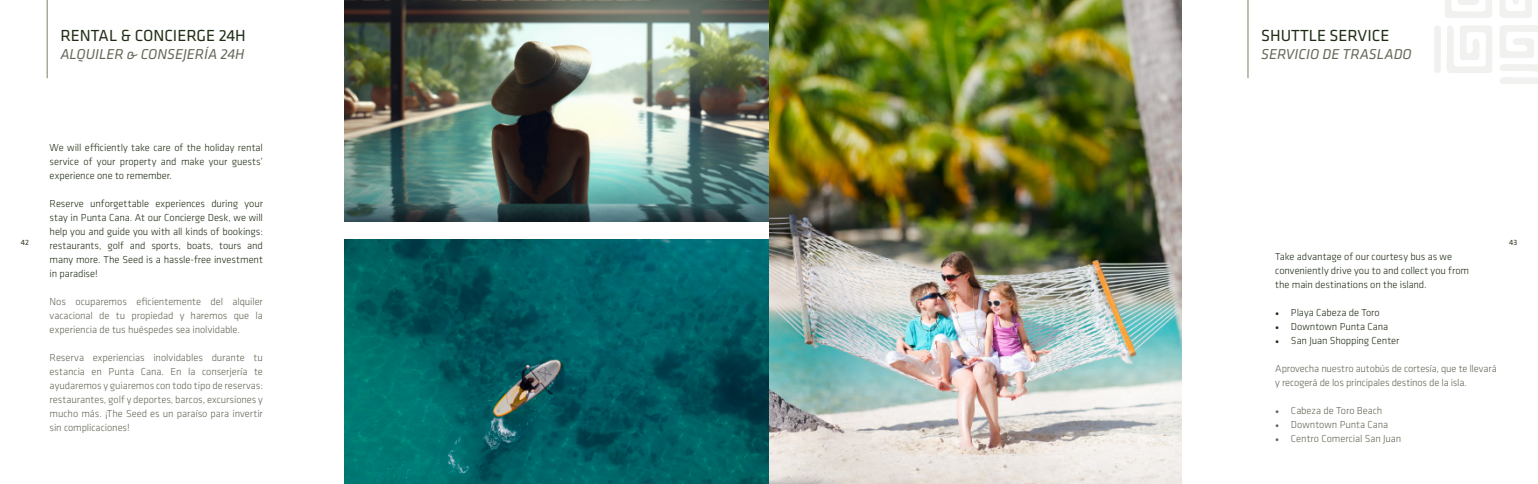
<style>
.page{position:relative;width:1538px;height:484px;background:#fff}
.page>*{position:absolute;margin:0;border:0;box-sizing:border-box;transform-origin:0 0}
.t1{font:16.62px "Klavika Basic";color:#212e16}
.t2{font:italic 14.88px "Klavika Basic";color:#646857}
.t3{font:300 10.5px/14px "Klavika Basic";letter-spacing:-.01em;color:#646857;text-align:justify}
.t4{font:300 10.5px/14px "Klavika Basic";letter-spacing:-.005em;color:#212e16;text-align:justify}
.t5{font:7.88px "Klavika Basic";color:#2c3318}
.s1{font-family:"Minion Pro";font-weight:400}
</style>
<div class="page">
<img style="left:345px;top:0;width:424px;height:222px">
<img style="left:345px;top:239px;width:424px;height:245px">
<img style="left:769px;top:0;width:412px;height:484px">
<hr style="left:47px;top:0;width:1px;height:78px;background:#75855f">
<hr style="left:1248px;top:0;width:1px;height:78px;background:#75855f">
<svg style="left:1434px;top:0;width:104px;height:84px"></svg>
<p class="t1" style="left:60px;top:25px;width:187px">RENTAL &amp; CONCIERGE 24H</p>
<p class="t2" style="left:60px;top:45px;width:186px">ALQUILER &amp; CONSEJERÍA 24H</p>
<p class="t1" style="left:1261px;top:25px;width:130px">SHUTTLE SERVICE</p>
<p class="t2" style="left:1261px;top:45px;width:152px">SERVICIO DE TRASLADO</p>
<p class="t4" style="left:50px;top:140px;width:215px">We will efficiently take care of the holiday rental service of your property and make your guests’ experience one to remember.</p>
<p class="t4" style="left:50px;top:196px;width:215px">Reserve unforgettable experiences during your stay in Punta Cana. At our Concierge Desk, we will help you and guide you with all kinds of bookings: restaurants, golf and sports, boats, tours and many more. The Seed is a hassle-free investment in paradise!</p>
<p class="t3" style="left:50px;top:294px;width:215px">Nos ocuparemos eficientemente del alquiler vacacional de tu propiedad y haremos que la experiencia de tus huéspedes sea inolvidable.</p>
<p class="t3" style="left:50px;top:350px;width:215px">Reserva experiencias inolvidables durante tu estancia en Punta Cana. En la conserjería te ayudaremos y guiaremos con todo tipo de reservas: restaurantes, golf y deportes, barcos, excursiones y mucho más. ¡The Seed es un paraíso para invertir sin complicaciones!</p>
<p class="t5" style="left:21px;top:237px;width:10px">42</p>
<p class="t5" style="left:1509px;top:237px;width:10px">43</p>
<p class="t4" style="left:1275px;top:249px;width:195px;text-align:left">Take advantage of our courtesy bus as we conveniently drive you to and collect you from the main destinations on the island.</p>
<p class="t4" style="left:1275px;top:305px;width:106px"><span class="s1">•</span> Playa Cabeza de Toro</p>
<p class="t4" style="left:1275px;top:319px;width:115px"><span class="s1">•</span> Downtown Punta Cana</p>
<p class="t4" style="left:1275px;top:333px;width:126px"><span class="s1">•</span> San Juan Shopping Center</p>
<p class="t3" style="left:1275px;top:361px;width:223px">Aprovecha nuestro autobús de cortesía, que te llevará y recogerá de los principales destinos de la isla.</p>
<p class="t3" style="left:1275px;top:403px;width:109px"><span class="s1">•</span> Cabeza de Toro Beach</p>
<p class="t3" style="left:1275px;top:417px;width:115px"><span class="s1">•</span> Downtown Punta Cana</p>
<p class="t3" style="left:1275px;top:431px;width:128px"><span class="s1">•</span> Centro Comercial San Juan</p>
</div>
